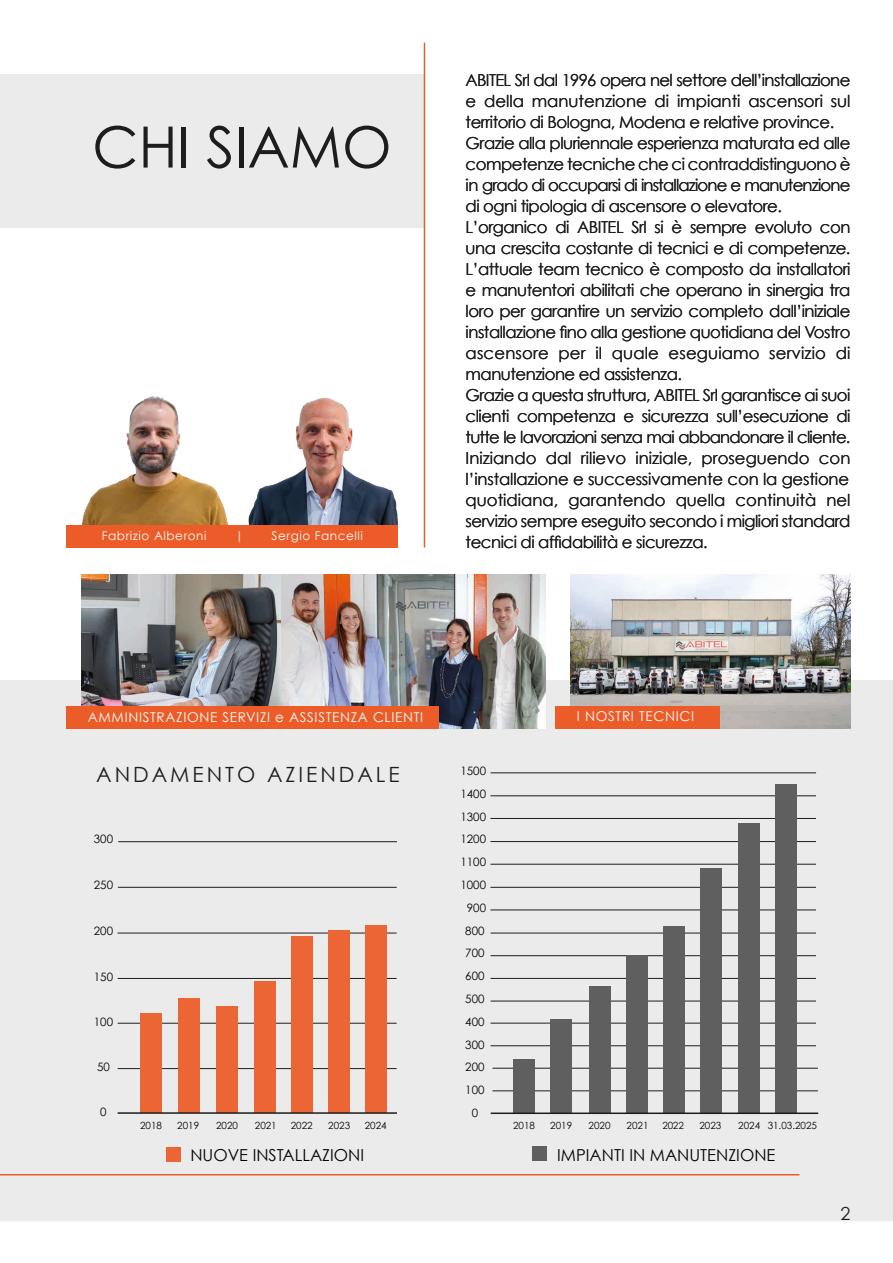
<style>
.page{position:relative;width:893px;height:1263px;background:#fff}
.page>*{position:absolute;margin:0;border:0;box-sizing:border-box;transform-origin:0 0}
.t1{font:57px "Century Gothic";color:#1d1d1b}
.t2{font:21px "Century Gothic";letter-spacing:.14em;color:#1d1d1b}
.t3{font:18px "Century Gothic";color:#1d1d1b}
.t4{font:16.5px/21px "Century Gothic";letter-spacing:-.03em;color:#1d1d1b}
.t5{font:16.5px "Century Gothic";color:#020304}
.t6{font:13.5px "Century Gothic";letter-spacing:.05em;color:#fff}
.t7{font:12px "Century Gothic";letter-spacing:.05em;color:#fff}
.t8{font:11.55px/22.8px "Century Gothic";color:#020304;text-align:center}
.t9{font:9.9px "Century Gothic";color:#020304}
</style>
<div class="page">
<div style="left:0;top:680px;width:893px;height:540px;background:#ebebec"></div>
<hr style="left:0;top:1174px;width:799px;height:1px;background:#eb5c28">
<div style="left:0;top:74px;width:425px;height:153px;background:#ebebec"></div>
<hr style="left:424px;top:43px;width:1px;height:504px;background:#eb5c28">
<hr style="left:118px;top:1068px;width:279px;height:1px;background:#1d1d1b">
<hr style="left:118px;top:1023px;width:279px;height:1px;background:#1d1d1b">
<hr style="left:118px;top:978px;width:279px;height:1px;background:#1d1d1b">
<hr style="left:118px;top:933px;width:279px;height:1px;background:#1d1d1b">
<div style="left:140px;top:1014px;width:22px;height:99px;background:#ec6635"></div>
<div style="left:178px;top:999px;width:21px;height:114px;background:#ec6635"></div>
<div style="left:216px;top:1007px;width:22px;height:106px;background:#ec6635"></div>
<div style="left:254px;top:981px;width:21px;height:132px;background:#ec6635"></div>
<div style="left:291px;top:937px;width:21px;height:176px;background:#ec6635"></div>
<div style="left:166px;top:1147px;width:14px;height:14px;background:#ec6635"></div>
<div style="left:533px;top:1146px;width:14px;height:15px;background:#605f5f"></div>
<hr style="left:492px;top:1068px;width:326px;height:1px;background:#1d1d1b">
<hr style="left:491px;top:978px;width:325px;height:1px;background:#1d1d1b">
<hr style="left:491px;top:933px;width:325px;height:1px;background:#1d1d1b">
<hr style="left:491px;top:1023px;width:325px;height:1px;background:#1d1d1b">
<hr style="left:490px;top:887px;width:326px;height:1px;background:#1d1d1b">
<hr style="left:118px;top:887px;width:279px;height:1px;background:#1d1d1b">
<div style="left:328px;top:930px;width:22px;height:183px;background:#ec6635"></div>
<div style="left:365px;top:925px;width:22px;height:188px;background:#ec6635"></div>
<hr style="left:118px;top:1112px;width:279px;height:2px;background:#1d1d1b">
<hr style="left:490px;top:841px;width:326px;height:1px;background:#1d1d1b">
<hr style="left:490px;top:795px;width:326px;height:1px;background:#1d1d1b">
<hr style="left:492px;top:1090px;width:326px;height:1px;background:#1d1d1b">
<hr style="left:491px;top:1001px;width:325px;height:1px;background:#1d1d1b">
<hr style="left:491px;top:955px;width:325px;height:1px;background:#1d1d1b">
<hr style="left:491px;top:1045px;width:325px;height:1px;background:#1d1d1b">
<hr style="left:490px;top:910px;width:326px;height:1px;background:#1d1d1b">
<hr style="left:490px;top:864px;width:326px;height:1px;background:#1d1d1b">
<hr style="left:490px;top:818px;width:326px;height:1px;background:#1d1d1b">
<hr style="left:490px;top:773px;width:326px;height:1px;background:#1d1d1b">
<div style="left:513px;top:1060px;width:22px;height:53px;background:#605f5f"></div>
<div style="left:551px;top:1020px;width:21px;height:93px;background:#605f5f"></div>
<div style="left:589px;top:986px;width:21px;height:127px;background:#605f5f"></div>
<div style="left:627px;top:955px;width:21px;height:158px;background:#605f5f"></div>
<div style="left:663px;top:926px;width:22px;height:187px;background:#605f5f"></div>
<div style="left:701px;top:868px;width:21px;height:245px;background:#605f5f"></div>
<div style="left:738px;top:824px;width:21px;height:289px;background:#605f5f"></div>
<hr style="left:118px;top:841px;width:279px;height:1px;background:#1d1d1b">
<div style="left:775px;top:784px;width:22px;height:329px;background:#605f5f"></div>
<hr style="left:491px;top:1112px;width:327px;height:2px;background:#1d1d1b">
<img style="left:82px;top:396px;width:316px;height:129px">
<div style="left:66px;top:525px;width:332px;height:22px;background:#eb5c28"></div>
<img style="left:280px;top:574px;width:265px;height:155px">
<img style="left:571px;top:574px;width:279px;height:155px">
<img style="left:82px;top:575px;width:199px;height:131px">
<div style="left:555px;top:706px;width:165px;height:23px;background:#eb5c28"></div>
<div style="left:66px;top:706px;width:373px;height:23px;background:#eb5c28"></div>
<h1 class="t1" style="left:92px;top:112px;width:301px">CHI SIAMO</h1>
<p class="t7" style="left:102px;top:529px;width:106px">Fabrizio Alberoni</p>
<p class="t7" style="left:235px;top:529px;width:10px">|</p>
<p class="t7" style="left:271px;top:529px;width:93px">Sergio Fancelli</p>
<p class="t4" style="left:466px;top:69px;width:386px">ABITEL Srl dal 1996 opera nel settore dell’installazione e della manutenzione di impianti ascensori sul territorio di Bologna, Modena e relative province.<br>Grazie alla pluriennale esperienza maturata ed alle competenze tecniche che ci contraddistinguono è in grado di occuparsi di installazione e manutenzione di ogni tipologia di ascensore o elevatore.<br>L’organico di ABITEL Srl si è sempre evoluto con una crescita costante di tecnici e di competenze.<br>L’attuale team tecnico è composto da installatori e manutentori abilitati che operano in sinergia tra loro per garantire un servizio completo dall’iniziale installazione fino alla gestione quotidiana del Vostro ascensore per il quale eseguiamo servizio di manutenzione ed assistenza.<br>Grazie a questa struttura, ABITEL Srl garantisce ai suoi clienti competenza e sicurezza sull’esecuzione di tutte le lavorazioni senza mai abbandonare il cliente.<br>Iniziando dal rilievo iniziale, proseguendo con l’installazione e successivamente con la gestione quotidiana, garantendo quella continuità nel servizio sempre eseguito secondo i migliori standard tecnici di affidabilità e sicurezza.</p>
<p class="t4" style="left:791px;top:300px;width:8px">ll</p>
<p class="t6" style="left:88px;top:709px;width:337px">AMMINISTRAZIONE SERVIZI e ASSISTENZA CLIENTI</p>
<p class="t6" style="left:577px;top:708px;width:119px">I NOSTRI TECNICI</p>
<p class="t2" style="left:96px;top:762px;width:305px">ANDAMENTO AZIENDALE</p>
<p class="t8" style="left:94px;top:827px;width:21px">300</p>
<p class="t8" style="left:94px;top:873px;width:21px">250</p>
<p class="t8" style="left:94px;top:919px;width:21px">200</p>
<p class="t8" style="left:94px;top:965px;width:21px">150</p>
<p class="t8" style="left:94px;top:1010px;width:21px">100</p>
<p class="t8" style="left:97px;top:1056px;width:14px">50</p>
<p class="t8" style="left:100px;top:1101px;width:8px">0</p>
<p class="t8" style="left:460px;top:759px;width:27px">1500<br>1400<br>1300<br>1200<br>1100<br>1000<br>900<br>800<br>700<br>600<br>500<br>400<br>300<br>200<br>100<br>0</p>
<p class="t9" style="left:140px;top:1119px;width:23px">2018</p>
<p class="t9" style="left:177px;top:1119px;width:23px">2019</p>
<p class="t9" style="left:291px;top:1119px;width:23px">2022</p>
<p class="t9" style="left:513px;top:1119px;width:23px">2018</p>
<p class="t9" style="left:550px;top:1119px;width:23px">2019</p>
<p class="t9" style="left:589px;top:1119px;width:23px">2020</p>
<p class="t9" style="left:627px;top:1119px;width:23px">2021</p>
<p class="t9" style="left:662px;top:1119px;width:23px">2022</p>
<p class="t5" style="left:190px;top:1145px;width:175px">NUOVE INSTALLAZIONI</p>
<p class="t5" style="left:557px;top:1144px;width:220px">IMPIANTI IN MANUTENZIONE</p>
<p class="t9" style="left:216px;top:1119px;width:23px">2020</p>
<p class="t9" style="left:255px;top:1119px;width:23px">2021</p>
<p class="t9" style="left:328px;top:1119px;width:23px">2023</p>
<p class="t9" style="left:365px;top:1119px;width:23px">2024</p>
<p class="t9" style="left:699px;top:1119px;width:23px">2023</p>
<p class="t9" style="left:738px;top:1119px;width:80px">2024 31.03.2025</p>
<p class="t3" style="left:840px;top:1203px;width:11px">2</p>
</div>
